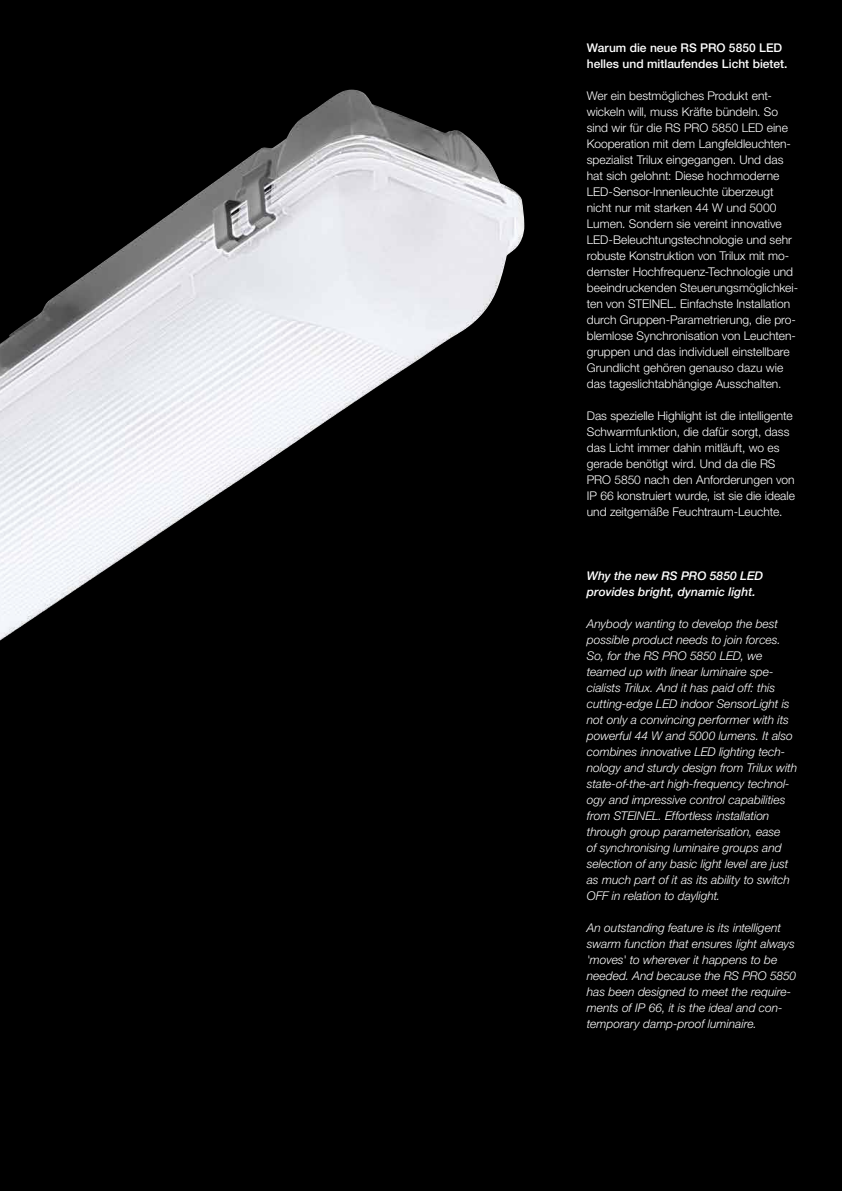
<style>
.page{position:relative;width:842px;height:1191px;background:#000}
.page>*{position:absolute;margin:0;border:0;box-sizing:border-box;transform-origin:0 0}
.t1{font:300 12px/16px "Helvetica Neue LT";color:#fff}
.t2{font:italic 300 12px/16px "Helvetica Neue LT";color:#fff}
.t3{font:500 12px/16px "Helvetica Neue LT";color:#fff}
.t4{font:italic 500 12px/16px "Helvetica Neue LT";letter-spacing:.005em;color:#fff}
</style>
<div class="page">
<img style="left:0;top:90px;width:524px;height:551px">
<p class="t3" style="left:587px;top:39px;width:202px">Warum die neue RS PRO 5850 LED helles und mitlaufendes Licht bietet.</p>
<p class="t1" style="left:587px;top:87px;width:213px">Wer ein bestmögliches Produkt ent&shy;wickeln will, muss Kräfte bündeln. So sind wir für die RS PRO 5850 LED eine Kooperation mit dem Langfeldleuchten&shy;spezialist Trilux eingegangen. Und das hat sich gelohnt: Diese hochmoderne LED-Sensor-Innenleuchte überzeugt nicht nur mit starken 44 W und 5000<br>Lumen. Sondern sie vereint innovative LED-Beleuchtungstechnologie und sehr robuste Konstruktion von Trilux mit mo&shy;dernster Hochfrequenz-Technologie und beeindruckenden Steuerungsmöglichkei&shy;ten von STEINEL. Einfachste Installation durch Gruppen-Parametrierung, die pro&shy;blemlose Synchronisation von Leuchten&shy;gruppen und das individuell einstellbare Grundlicht gehören genauso dazu wie das tageslichtabhängige Ausschalten.</p>
<p class="t1" style="left:587px;top:407px;width:210px">Das spezielle Highlight ist die intelligente Schwarmfunktion, die dafür sorgt, dass das Licht immer dahin mitläuft, wo es gerade benötigt wird. Und da die RS PRO 5850 nach den Anforderungen von IP 66 konstruiert wurde, ist sie die ideale und zeitgemäße Feuchtraum-Leuchte.</p>
<p class="t4" style="left:587px;top:567px;width:178px">Why the new RS PRO 5850 LED provides bright, dynamic light.</p>
<p class="t2" style="left:587px;top:615px;width:212px">Anybody wanting to develop the best possible product needs to join forces.<br>So, for the RS PRO 5850 LED, we teamed up with linear luminaire spe&shy;cialists Trilux. And it has paid off: this cutting-edge LED indoor SensorLight is not only a convincing performer with its powerful 44 W and 5000 lumens. It also combines innovative LED lighting tech&shy;nology and sturdy design from Trilux with state-of-the-art high-frequency technol&shy;ogy and impressive control capabilities from STEINEL. Effortless installation through group parameterisation, ease<br>of synchronising luminaire groups and selection of any basic light level are just as much part of it as its ability to switch OFF in relation to daylight.</p>
<p class="t2" style="left:587px;top:919px;width:211px">An outstanding feature is its intelligent swarm function that ensures light always 'moves' to wherever it happens to be needed. And because the RS PRO 5850 has been designed to meet the require&shy;ments of IP 66, it is the ideal and con&shy;temporary damp-proof luminaire.</p>
</div>
